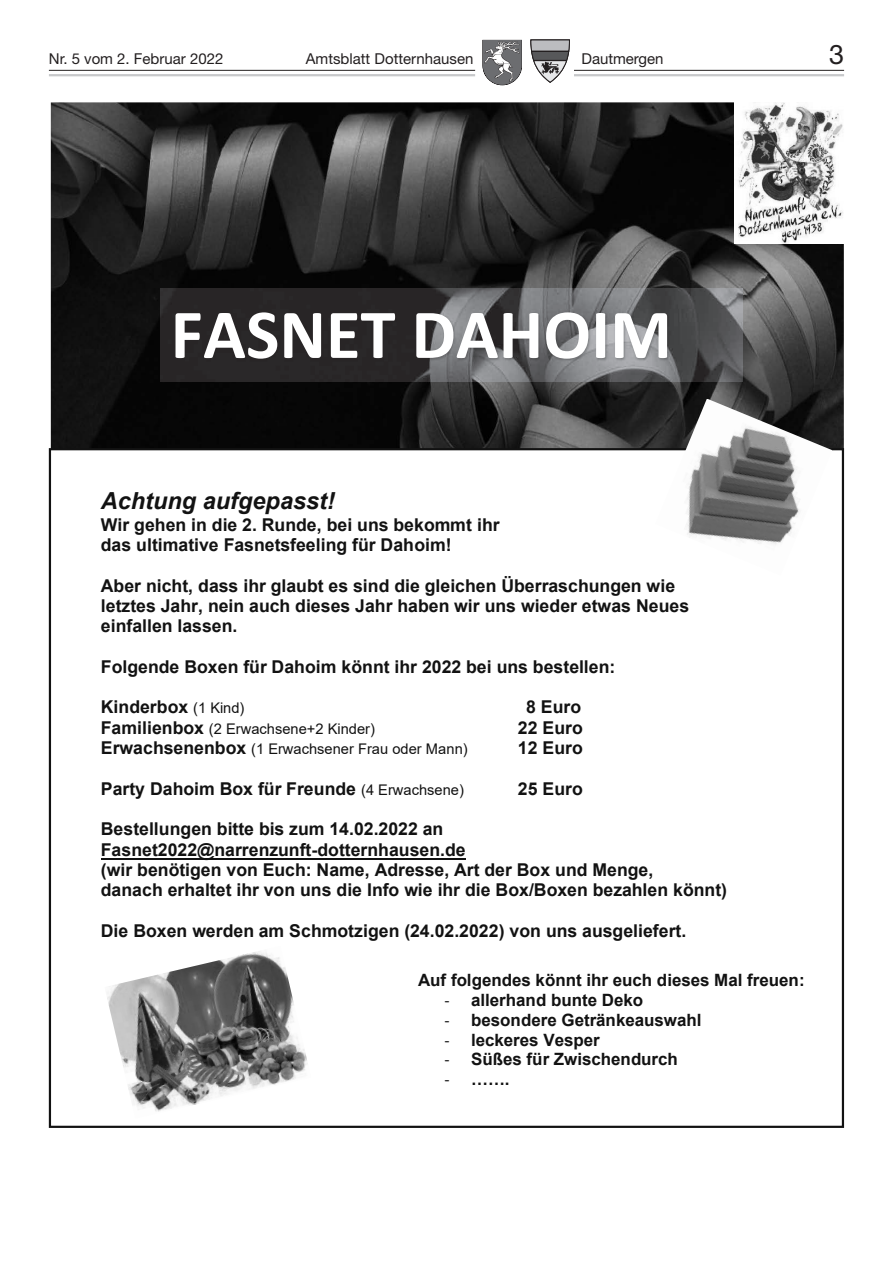
<style>
.page{position:relative;width:893px;height:1263px;background:#fff}
.page>*{position:absolute;margin:0;border:0;box-sizing:border-box;transform-origin:0 0}
.t1{font:700 70.65px "Calibri";color:#fff}
.t2{font:27px "Helvetica Neue LT Std";color:#231f20}
.t3{font:italic 700 23.55px "Arial";color:#121212}
.t4{font:700 17.7px/20.2px "Arial";color:#121212}
.t5{font:700 16.95px "Arial";letter-spacing:-.005em;color:#121212}
.t6{font:15px "Helvetica Neue LT Std";color:#231f20}
.t7{font:14.7px "Arial";color:#121212}
.s1{font-weight:400;font-size:14.7px}
.s2{font-weight:700;font-size:17.7px}
.s3{font-family:"Calibri";font-weight:400}
</style>
<div class="page">
<hr style="left:49px;top:74px;width:795px;height:2px;background:#c7c8ca">
<hr style="left:49px;top:70px;width:795px;height:1px;background:#231f20">
<div style="left:476px;top:39px;width:50px;height:49px;background:#fff"></div>
<svg style="left:482px;top:41px;width:40px;height:44px"></svg>
<div style="left:475px;top:38px;width:52px;height:51px;border:2px solid #fff"></div>
<div style="left:526px;top:39px;width:48px;height:47px;background:#fff"></div>
<svg style="left:531px;top:40px;width:39px;height:43px"></svg>
<img style="left:51px;top:102px;width:793px;height:346px">
<img style="left:160px;top:288px;width:582px;height:94px">
<hr style="left:101px;top:858px;width:365px;height:1px;background:#121212">
<img style="left:735px;top:102px;width:109px;height:141px">
<img style="left:107px;top:951px;width:201px;height:161px">
<img style="left:655px;top:399px;width:177px;height:146px">
<p class="t6" style="left:49px;top:49px;width:176px">Nr. 5 vom 2. Februar 2022</p>
<p class="t6" style="left:306px;top:49px;width:169px">Amtsblatt Dotternhausen</p>
<p class="t6" style="left:581px;top:49px;width:84px">Dautmergen</p>
<h2 class="t2" style="left:829px;top:38px;width:17px">3</h2>
<h1 class="t1" style="left:171px;top:284px;width:503px">FASNET DAHOIM</h1>
<h3 class="t3" style="left:101px;top:485px;width:236px">Achtung aufgepasst!</h3>
<p class="t4" style="left:101px;top:514px;width:400px">Wir gehen in die 2. Runde, bei uns bekommt ihr das ultimative Fasnetsfeeling für Dahoim!</p>
<p class="t4" style="left:101px;top:575px;width:590px">Aber nicht, dass ihr glaubt es sind die gleichen Überraschungen wie letztes Jahr, nein auch dieses Jahr haben wir uns wieder etwas Neues einfallen lassen.</p>
<p class="t4" style="left:101px;top:657px;width:516px">Folgende Boxen für Dahoim könnt ihr 2022 bei uns bestellen:</p>
<p class="t4" style="left:101px;top:697px;width:145px">Kinderbox <span class="s1">(1 Kind)</span></p>
<p class="t4" style="left:526px;top:697px;width:57px">8 Euro</p>
<p class="t7" style="left:101px;top:718px;width:276px"><span class="s2">Familienbox</span> (2 Erwachsene+2 Kinder)</p>
<p class="t4" style="left:518px;top:718px;width:66px">22 Euro</p>
<p class="t7" style="left:101px;top:739px;width:368px"><span class="s2">Erwachsenenbox</span> (1 Erwachsener Frau oder Mann)</p>
<p class="t4" style="left:518px;top:738px;width:66px">12 Euro</p>
<p class="t4" style="left:101px;top:778px;width:365px">Party Dahoim Box für Freunde <span class="s1">(4 Erwachsene)</span></p>
<p class="t4" style="left:518px;top:778px;width:66px">25 Euro</p>
<p class="t4" style="left:101px;top:819px;width:628px">Bestellungen bitte bis zum 14.02.2022 an Fasnet2022@narrenzunft-dotternhausen.de<br>(wir benötigen von Euch: Name, Adresse, Art der Box und Menge,<br>danach erhaltet ihr von uns die Info wie ihr die Box/Boxen bezahlen könnt)</p>
<p class="t4" style="left:101px;top:921px;width:587px">Die Boxen werden am Schmotzigen (24.02.2022) von uns ausgeliefert.</p>
<p class="t5" style="left:418px;top:968px;width:388px">Auf folgendes könnt ihr euch dieses Mal freuen:</p>
<p class="t5" style="left:445px;top:988px;width:200px"><span class="s3">-</span> allerhand bunte Deko</p>
<p class="t5" style="left:445px;top:1008px;width:259px"><span class="s3">-</span> besondere Getränkeauswahl</p>
<p class="t5" style="left:445px;top:1028px;width:157px"><span class="s3">-</span> leckeres Vesper</p>
<p class="t5" style="left:445px;top:1047px;width:235px"><span class="s3">-</span> Süßes für Zwischendurch</p>
<p class="t5" style="left:445px;top:1067px;width:67px"><span class="s3">-</span> …….</p>
</div>
